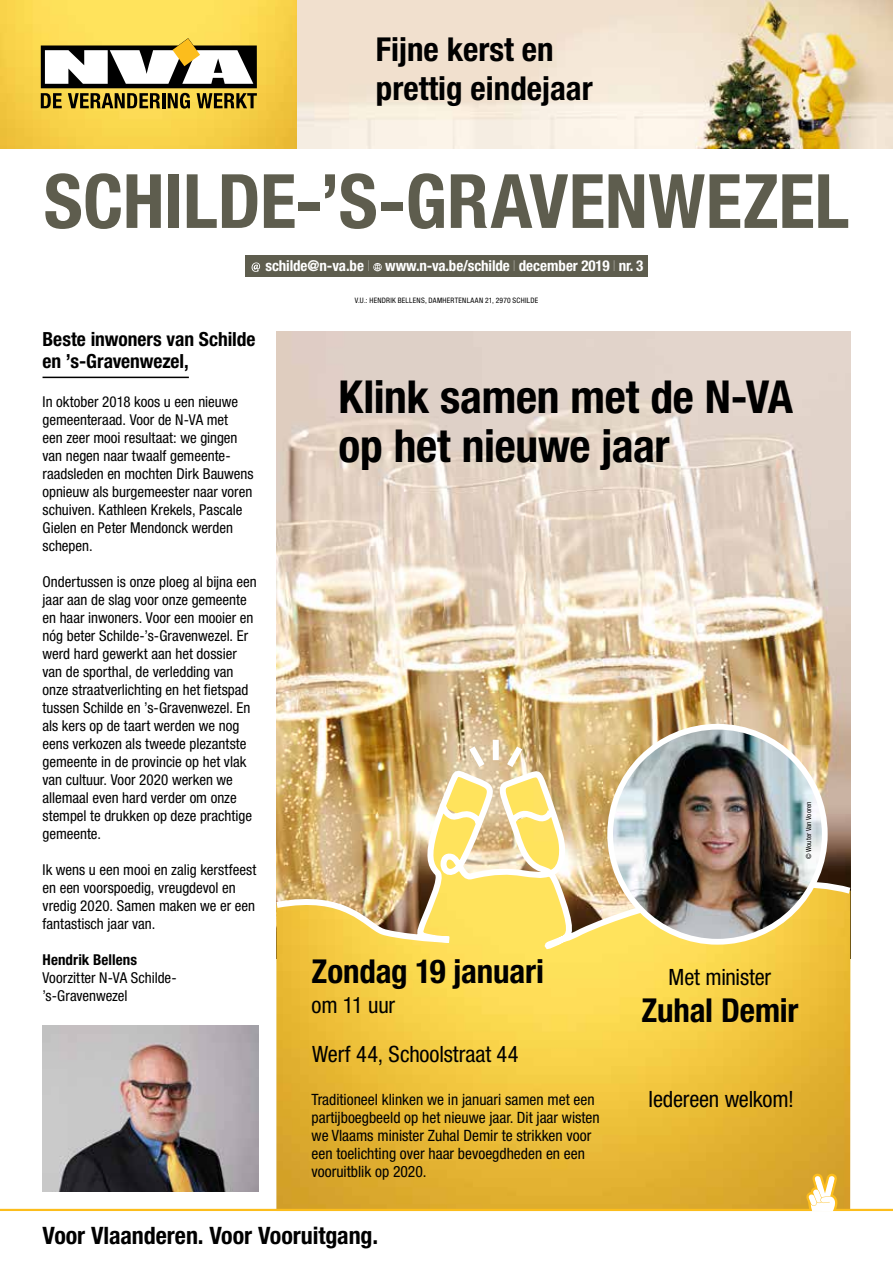
<style>
.page{position:relative;width:893px;height:1263px;background:#fff}
.page>*{position:absolute;margin:0;border:0;box-sizing:border-box;transform-origin:0 0}
.t1{font:700 condensed 75px "Helvetica Neue LT Std";color:#5e5d4e}
.t2{font:700 condensed 45.45px/49.1px "Helvetica Neue LT Std";letter-spacing:-.005em;color:#000}
.t3{font:700 condensed 33px/39px "Helvetica Neue LT Std";color:#000}
.t4{font:700 condensed 24px "Helvetica Neue LT Std";letter-spacing:-.005em;color:#000}
.t5{font:condensed 22.5px/48.6px "Helvetica Neue LT Std";letter-spacing:-.01em;color:#000}
.t6{font:700 condensed 19.5px/22.5px "Helvetica Neue LT Std";color:#000}
.t7{font:condensed 15.6px/18px "Helvetica Neue LT Std";color:#000}
.t8{font:condensed 15px/18px "Helvetica Neue LT Std";color:#000}
.t9{font:700 condensed 15px "Helvetica Neue LT Std";letter-spacing:-.01em;color:#fff}
.t10{font:700 condensed 15px "Helvetica Neue LT Std";letter-spacing:.005em;color:#000}
.t11{font:condensed 7.5px "Helvetica Neue LT Std";letter-spacing:.035em;color:#000}
.t12{font:condensed 7.05px "Helvetica Neue LT Std";letter-spacing:.02em;color:#000}
.s1{font-weight:200}
</style>
<div class="page">
<div style="left:245px;top:255px;width:403px;height:21px;background:#5e5d4e"></div>
<svg style="left:252px;top:262px;width:8px;height:10px"></svg>
<svg style="left:373px;top:263px;width:9px;height:8px"></svg>
<img style="left:0;top:0;width:298px;height:149px">
<svg style="left:41px;top:38px;width:216px;height:71px"></svg>
<svg style="left:298px;top:0;width:595px;height:149px"></svg>
<hr style="left:43px;top:377px;width:146px;height:1px;background:#000">
<img style="left:43px;top:1026px;width:216px;height:147px">
<img style="left:276px;top:332px;width:574px;height:402px">
<img style="left:276px;top:951px;width:574px;height:222px">
<img style="left:276px;top:734px;width:575px;height:217px">
<img style="left:610px;top:727px;width:215px;height:215px;border-radius:107px">
<div style="left:607px;top:724px;width:221px;height:221px;border:6px solid #fff;border-radius:50%"></div>
<svg style="left:0;top:1173px;width:893px;height:38px"></svg>
<h3 class="t3" style="left:376px;top:30px;width:218px">Fijne kerst en prettig eindejaar</h3>
<h1 class="t1" style="left:44px;top:156px;width:807px">SCHILDE-’S-GRAVENWEZEL</h1>
<p class="t9" style="left:266px;top:257px;width:379px">schilde@n-va.be <span class="s1">I</span> www.n-va.be/schilde <span class="s1">I</span> december 2019 <span class="s1">I</span> nr. 3</p>
<p class="t11" style="left:355px;top:296px;width:185px">V.U.: HENDRIK BELLENS, DAMHERTENLAAN 21, 2970 SCHILDE</p>
<h3 class="t6" style="left:43px;top:327px;width:215px">Beste inwoners van Schilde en ’s-Gravenwezel,</h3>
<p class="t8" style="left:43px;top:393px;width:213px">In oktober 2018 koos u een nieuwe gemeenteraad. Voor de N-VA met<br>een zeer mooi resultaat: we gingen van negen naar twaalf gemeente&shy;raadsleden en mochten Dirk Bauwens opnieuw als burgemeester naar voren schuiven. Kathleen Krekels, Pascale<br>Gielen en Peter Mendonck werden schepen.</p>
<p class="t8" style="left:43px;top:573px;width:216px">Ondertussen is onze ploeg al bijna een jaar aan de slag voor onze gemeente en haar inwoners. Voor een mooier en nóg beter Schilde-’s-Gravenwezel. Er werd hard gewerkt aan het dossier van de sporthal, de verledding van onze straatverlichting en het fietspad tussen Schilde en ’s-Gravenwezel. En als kers op de taart werden we nog eens verkozen als tweede plezantste gemeente in de provincie op het vlak van cultuur. Voor 2020 werken we allemaal even hard verder om onze stempel te drukken op deze prachtige gemeente.</p>
<p class="t8" style="left:43px;top:861px;width:215px">Ik wens u een mooi en zalig kerstfeest en een voorspoedig, vreugdevol en vredig 2020. Samen maken we er een fantastisch jaar van.</p>
<p class="t10" style="left:43px;top:951px;width:96px">Hendrik Bellens</p>
<p class="t8" style="left:43px;top:969px;width:136px">Voorzitter N-VA Schilde-’s-Gravenwezel</p>
<h3 class="t5" style="left:669px;top:952px;width:104px">Met minister</h3>
<h3 class="t3" style="left:641px;top:990px;width:159px">Zuhal Demir</h3>
<h2 class="t2" style="left:338px;top:372px;width:456px">Klink samen met de N-VA op het nieuwe jaar</h2>
<p class="t12" style="left:804px;top:859px;width:60px;rotate:-90deg">© Wouter Van Vooren</p>
<h3 class="t3" style="left:312px;top:952px;width:234px">Zondag 19 januari</h3>
<h3 class="t5" style="left:312px;top:981px;width:208px">om 11 uur<br>Werf 44, Schoolstraat 44</h3>
<p class="t7" style="left:312px;top:1091px;width:290px">Traditioneel klinken we in januari samen met een partijboegbeeld op het nieuwe jaar. Dit jaar wisten we Vlaams minister Zuhal Demir te strikken voor een toelichting over haar bevoegdheden en een vooruitblik op 2020.</p>
<h3 class="t5" style="left:649px;top:1075px;width:147px">Iedereen welkom!</h3>
<h3 class="t4" style="left:43px;top:1221px;width:337px">Voor Vlaanderen. Voor Vooruitgang.</h3>
</div>
